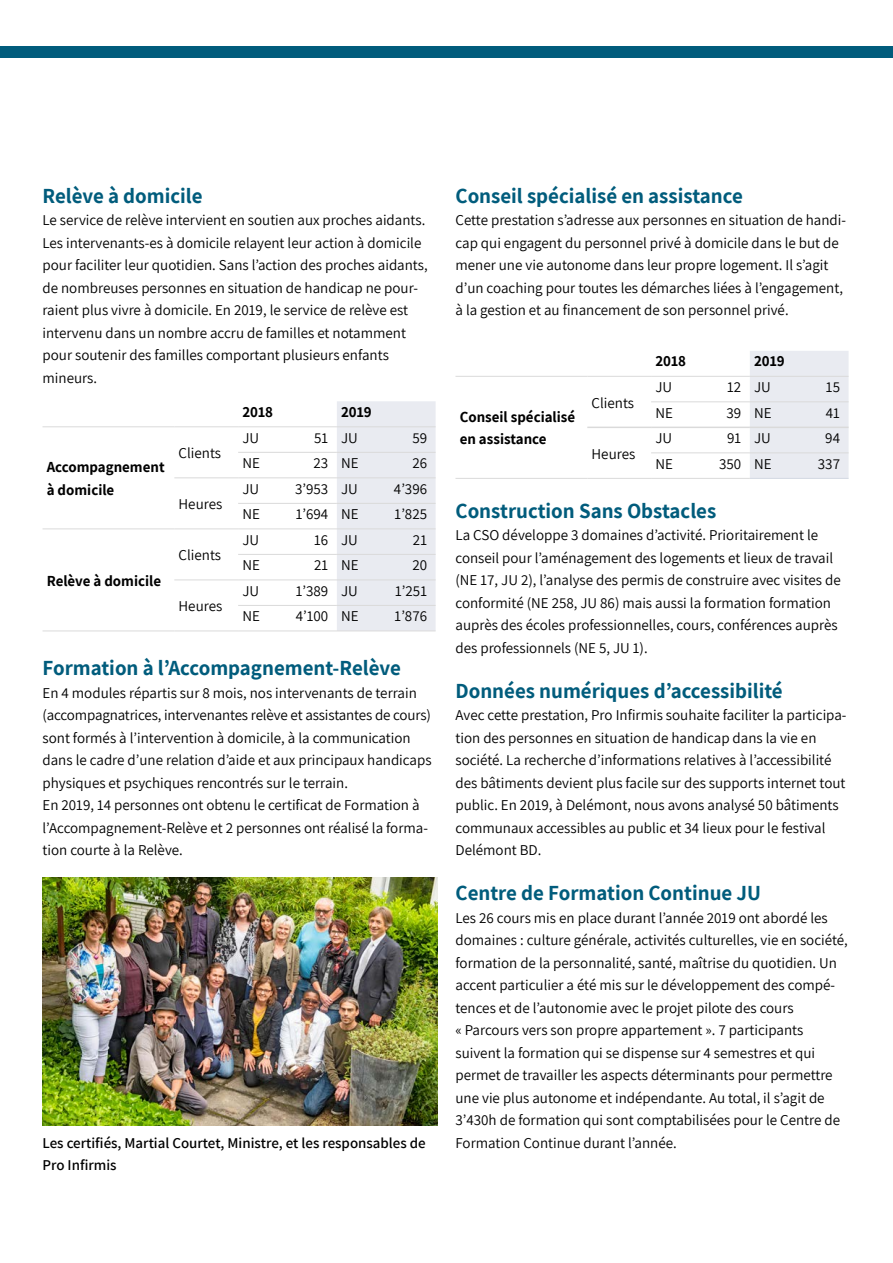
<style>
.page{position:relative;width:893px;height:1263px;background:#fff}
.page>*{position:absolute;margin:0;border:0;box-sizing:border-box;transform-origin:0 0}
.t1{font:700 21px "Assistant";color:#015c7c}
.t2{font:15px/22.5px "Assistant";color:#000}
.t3{font:700 15px/22.5px "Assistant";color:#000}
.t4{font:600 15px/22.5px "Assistant";color:#000}
</style>
<div class="page">
<div style="left:0;top:47px;width:893px;height:11px;background:#015c7c"></div>
<div style="left:750px;top:351px;width:99px;height:127px;background:#e9ebf1"></div>
<hr style="left:455px;top:478px;width:132px;height:1px;background:#dadada">
<hr style="left:587px;top:478px;width:64px;height:1px;background:#dadada">
<hr style="left:750px;top:478px;width:99px;height:1px;background:#d2d8e2">
<hr style="left:455px;top:376px;width:132px;height:1px;background:#dadada">
<hr style="left:587px;top:376px;width:64px;height:1px;background:#dadada">
<hr style="left:651px;top:376px;width:99px;height:1px;background:#dadada">
<hr style="left:750px;top:376px;width:99px;height:1px;background:#dadada">
<hr style="left:651px;top:401px;width:99px;height:1px;background:#dadada">
<hr style="left:750px;top:401px;width:99px;height:1px;background:#dadada">
<hr style="left:587px;top:427px;width:64px;height:1px;background:#dadada">
<hr style="left:651px;top:427px;width:99px;height:1px;background:#dadada">
<hr style="left:750px;top:427px;width:99px;height:1px;background:#dadada">
<hr style="left:651px;top:452px;width:99px;height:1px;background:#dadada">
<hr style="left:750px;top:452px;width:99px;height:1px;background:#dadada">
<hr style="left:651px;top:478px;width:99px;height:1px;background:#dadada">
<div style="left:337px;top:401px;width:99px;height:229px;background:#e9ebf1"></div>
<hr style="left:43px;top:630px;width:131px;height:1px;background:#dadada">
<hr style="left:174px;top:630px;width:64px;height:1px;background:#dadada">
<hr style="left:43px;top:426px;width:131px;height:1px;background:#dadada">
<hr style="left:174px;top:426px;width:64px;height:1px;background:#dadada">
<hr style="left:238px;top:426px;width:99px;height:1px;background:#dadada">
<hr style="left:337px;top:426px;width:99px;height:1px;background:#dadada">
<hr style="left:238px;top:452px;width:99px;height:1px;background:#dadada">
<hr style="left:337px;top:452px;width:99px;height:1px;background:#dadada">
<hr style="left:174px;top:477px;width:64px;height:1px;background:#dadada">
<hr style="left:238px;top:477px;width:99px;height:1px;background:#dadada">
<hr style="left:337px;top:477px;width:99px;height:1px;background:#dadada">
<hr style="left:238px;top:503px;width:99px;height:1px;background:#dadada">
<hr style="left:337px;top:503px;width:99px;height:1px;background:#dadada">
<hr style="left:43px;top:528px;width:131px;height:1px;background:#dadada">
<hr style="left:174px;top:528px;width:64px;height:1px;background:#dadada">
<hr style="left:238px;top:528px;width:99px;height:1px;background:#dadada">
<hr style="left:337px;top:528px;width:99px;height:1px;background:#dadada">
<hr style="left:238px;top:554px;width:99px;height:1px;background:#dadada">
<hr style="left:337px;top:554px;width:99px;height:1px;background:#dadada">
<hr style="left:174px;top:579px;width:64px;height:1px;background:#dadada">
<hr style="left:238px;top:579px;width:99px;height:1px;background:#dadada">
<hr style="left:337px;top:579px;width:99px;height:1px;background:#dadada">
<hr style="left:238px;top:605px;width:99px;height:1px;background:#dadada">
<hr style="left:337px;top:605px;width:99px;height:1px;background:#dadada">
<hr style="left:238px;top:630px;width:99px;height:1px;background:#dadada">
<hr style="left:337px;top:630px;width:99px;height:1px;background:#dadada">
<img style="left:43px;top:878px;width:394px;height:247px">
<h3 class="t1" style="left:43px;top:181px;width:162px">Relève à domicile</h3>
<p class="t2" style="left:43px;top:208px;width:387px">Le service de relève intervient en soutien aux proches aidants.<br>Les intervenants-es à domicile relayent leur action à domicile pour faciliter leur quotidien. Sans l’action des proches aidants, de nombreuses personnes en situation de handicap ne pour&shy;raient plus vivre à domicile. En 2019, le service de relève est intervenu dans un nombre accru de familles et notamment pour soutenir des familles comportant plusieurs enfants mineurs.</p>
<p class="t3" style="left:242px;top:400px;width:32px">2018</p>
<p class="t3" style="left:341px;top:400px;width:32px">2019</p>
<p class="t3" style="left:47px;top:455px;width:119px">Accompagnement à domicile</p>
<p class="t2" style="left:179px;top:441px;width:44px">Clients</p>
<p class="t2" style="left:179px;top:492px;width:45px">Heures</p>
<p class="t2" style="left:179px;top:543px;width:44px">Clients</p>
<p class="t2" style="left:242px;top:425px;width:18px">JU</p>
<p class="t2" style="left:314px;top:425px;width:16px">51</p>
<p class="t2" style="left:341px;top:425px;width:18px">JU</p>
<p class="t2" style="left:412px;top:425px;width:16px">59</p>
<p class="t2" style="left:242px;top:451px;width:19px">NE</p>
<p class="t2" style="left:314px;top:451px;width:16px">23</p>
<p class="t2" style="left:341px;top:451px;width:19px">NE</p>
<p class="t2" style="left:412px;top:451px;width:16px">26</p>
<p class="t2" style="left:242px;top:477px;width:18px">JU</p>
<p class="t2" style="left:295px;top:477px;width:35px">3’953</p>
<p class="t2" style="left:341px;top:477px;width:18px">JU</p>
<p class="t2" style="left:394px;top:477px;width:35px">4’396</p>
<p class="t2" style="left:242px;top:502px;width:19px">NE</p>
<p class="t2" style="left:296px;top:502px;width:34px">1’694</p>
<p class="t2" style="left:341px;top:502px;width:19px">NE</p>
<p class="t2" style="left:395px;top:502px;width:34px">1’825</p>
<p class="t2" style="left:242px;top:528px;width:18px">JU</p>
<p class="t2" style="left:314px;top:528px;width:16px">16</p>
<p class="t2" style="left:341px;top:528px;width:18px">JU</p>
<p class="t2" style="left:413px;top:528px;width:16px">21</p>
<p class="t2" style="left:242px;top:553px;width:19px">NE</p>
<p class="t2" style="left:314px;top:553px;width:16px">21</p>
<p class="t2" style="left:341px;top:553px;width:19px">NE</p>
<p class="t2" style="left:412px;top:553px;width:16px">20</p>
<p class="t3" style="left:47px;top:569px;width:116px">Relève à domicile</p>
<p class="t2" style="left:242px;top:579px;width:18px">JU</p>
<p class="t2" style="left:296px;top:579px;width:34px">1’389</p>
<p class="t2" style="left:341px;top:579px;width:18px">JU</p>
<p class="t2" style="left:395px;top:579px;width:33px">1’251</p>
<p class="t2" style="left:242px;top:604px;width:19px">NE</p>
<p class="t2" style="left:296px;top:604px;width:34px">4’100</p>
<p class="t2" style="left:341px;top:604px;width:19px">NE</p>
<p class="t2" style="left:395px;top:604px;width:34px">1’876</p>
<h3 class="t1" style="left:43px;top:654px;width:360px">Formation à l’Accompagnement-Relève</h3>
<p class="t2" style="left:43px;top:681px;width:391px">En 4 modules répartis sur 8 mois, nos intervenants de terrain (accompagnatrices, intervenantes relève et assistantes de cours) sont formés à l’intervention à domicile, à la communication dans le cadre d’une relation d’aide et aux principaux handicaps physiques et psychiques rencontrés sur le terrain.</p>
<p class="t2" style="left:43px;top:793px;width:387px">En 2019, 14 personnes ont obtenu le certificat de Formation à l’Accompagnement-Relève et 2 personnes ont réalisé la forma&shy;tion courte à la Relève.</p>
<p class="t2" style="left:179px;top:594px;width:45px">Heures</p>
<p class="t4" style="left:43px;top:1131px;width:385px">Les certifiés, Martial Courtet, Ministre, et les responsables de<br>Pro Infirmis</p>
<h3 class="t1" style="left:455px;top:181px;width:289px">Conseil spécialisé en assistance</h3>
<p class="t2" style="left:455px;top:208px;width:392px">Cette prestation s’adresse aux personnes en situation de handi&shy;cap qui engagent du personnel privé à domicile dans le but de mener une vie autonome dans leur propre logement. Il s’agit d’un coaching pour toutes les démarches liées à l’engagement, à la gestion et au financement de son personnel privé.</p>
<p class="t3" style="left:655px;top:349px;width:32px">2018</p>
<p class="t3" style="left:754px;top:349px;width:32px">2019</p>
<p class="t2" style="left:655px;top:375px;width:18px">JU</p>
<p class="t2" style="left:727px;top:375px;width:16px">12</p>
<p class="t2" style="left:754px;top:375px;width:18px">JU</p>
<p class="t2" style="left:826px;top:375px;width:16px">15</p>
<p class="t2" style="left:655px;top:401px;width:19px">NE</p>
<p class="t2" style="left:727px;top:401px;width:16px">39</p>
<p class="t2" style="left:754px;top:401px;width:19px">NE</p>
<p class="t2" style="left:826px;top:401px;width:16px">41</p>
<p class="t2" style="left:592px;top:391px;width:44px">Clients</p>
<p class="t3" style="left:460px;top:405px;width:117px">Conseil spécialisé en assistance</p>
<p class="t2" style="left:655px;top:426px;width:18px">JU</p>
<p class="t2" style="left:727px;top:426px;width:16px">91</p>
<p class="t2" style="left:754px;top:426px;width:18px">JU</p>
<p class="t2" style="left:825px;top:426px;width:16px">94</p>
<p class="t2" style="left:655px;top:452px;width:19px">NE</p>
<p class="t2" style="left:719px;top:452px;width:24px">350</p>
<p class="t2" style="left:754px;top:452px;width:19px">NE</p>
<p class="t2" style="left:818px;top:452px;width:24px">337</p>
<h3 class="t1" style="left:455px;top:496px;width:262px">Construction Sans Obstacles</h3>
<p class="t2" style="left:455px;top:523px;width:387px">La CSO développe 3 domaines d’activité. Prioritairement le conseil pour l’aménagement des logements et lieux de travail (NE 17, JU 2), l’analyse des permis de construire avec visites de conformité (NE 258, JU 86) mais aussi la formation formation auprès des écoles professionnelles, cours, conférences auprès des professionnels (NE 5, JU 1).</p>
<h3 class="t1" style="left:455px;top:676px;width:329px">Données numériques d’accessibilité</h3>
<p class="t2" style="left:455px;top:703px;width:393px">Avec cette prestation, Pro Infirmis souhaite faciliter la participa&shy;tion des personnes en situation de handicap dans la vie en société. La recherche d’informations relatives à l’accessibilité des bâtiments devient plus facile sur des supports internet tout public. En 2019, à Delémont, nous avons analysé 50 bâtiments communaux accessibles au public et 34 lieux pour le festival Delémont BD.</p>
<h3 class="t1" style="left:455px;top:879px;width:307px">Centre de Formation Continue JU</h3>
<p class="t2" style="left:455px;top:906px;width:394px">Les 26 cours mis en place durant l’année 2019 ont abordé les domaines : culture générale, activités culturelles, vie en société, formation de la personnalité, santé, maîtrise du quotidien. Un accent particulier a été mis sur le développement des compé&shy;tences et de l’autonomie avec le projet pilote des cours<br>« Parcours vers son propre appartement ». 7 participants suivent la formation qui se dispense sur 4 semestres et qui permet de travailler les aspects déterminants pour permettre une vie plus autonome et indépendante. Au total, il s’agit de 3’430h de formation qui sont comptabilisées pour le Centre de Formation Continue durant l’année.</p>
<p class="t2" style="left:592px;top:442px;width:45px">Heures</p>
</div>
